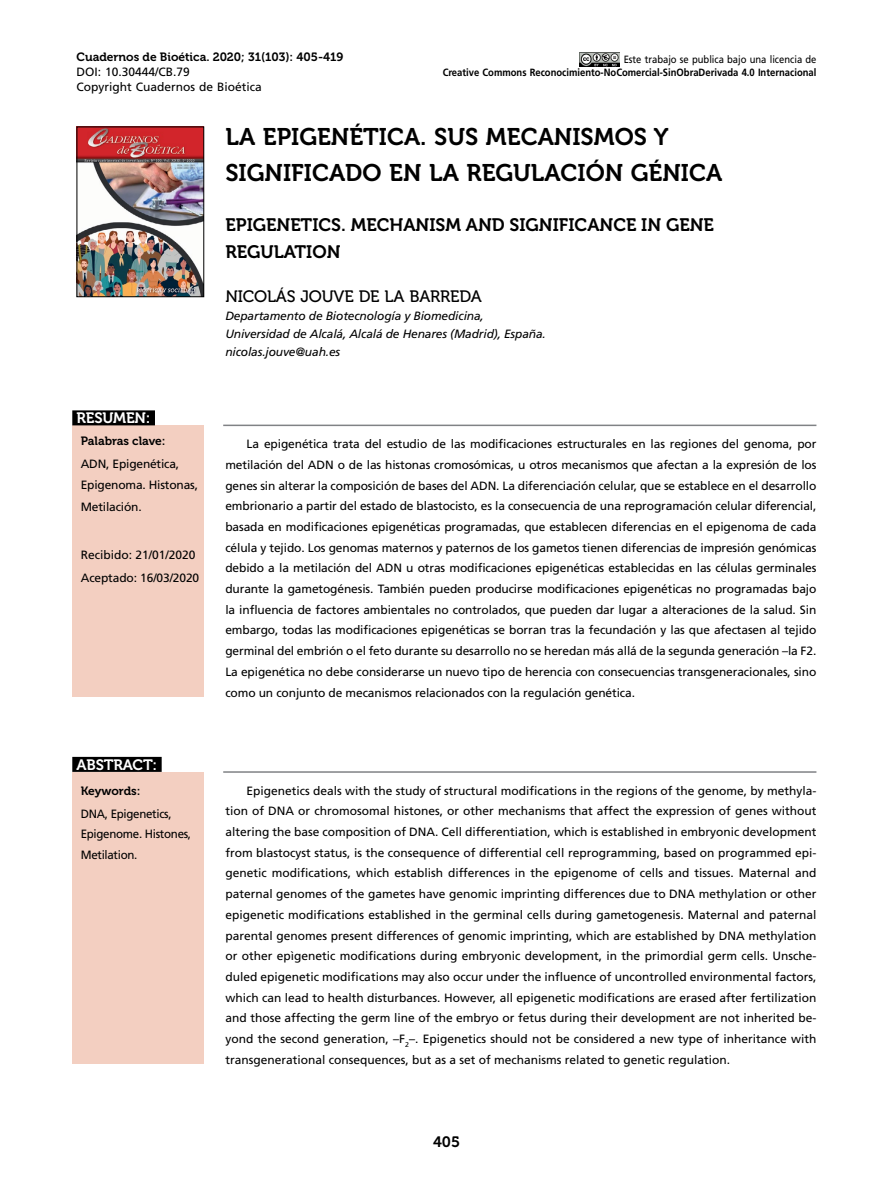
<style>
.page{position:relative;width:893px;height:1191px;background:#fff}
.page>*{position:absolute;margin:0;border:0;box-sizing:border-box;transform-origin:0 0}
.t1{font:24px/36px "Museo 700";color:#000}
.t2{font:18px/27px "Museo 700";color:#000}
.t3{font:16.5px "Museo 500";letter-spacing:-.01em;color:#000}
.t4{font:15px "Museo 700";letter-spacing:-.01em;color:#fff}
.t5{font:15px "Museo 700";color:#000}
.t6{font:12px/20.7px "Frutiger";letter-spacing:-.01em;color:#000}
.t7{font:italic 12px/18px "Frutiger";letter-spacing:-.01em;color:#000}
.t8{font:12px "Museo 700";color:#000}
.t9{font:12px/20.7px "Frutiger";letter-spacing:-.01em;color:#000;scale:.96 1}
.t10{font:700 10.5px "Frutiger";color:#000;scale:.9 1}
.t11{font:10.5px "Frutiger";color:#000;scale:.9 1}
</style>
<div class="page">
<div style="left:72px;top:425px;width:132px;height:271px;background:#f3cfc1"></div>
<div style="left:72px;top:410px;width:83px;height:15px;background:#000"></div>
<div style="left:72px;top:757px;width:90px;height:15px;background:#000"></div>
<img style="left:79px;top:128px;width:123px;height:167px">
<div style="left:77px;top:126px;width:127px;height:171px;border:1px solid #000"></div>
<img style="left:579px;top:52px;width:41px;height:15px">
<hr style="left:223px;top:424px;width:593px;height:2px;background:#808285">
<hr style="left:223px;top:771px;width:593px;height:1px;background:#808285">
<div style="left:72px;top:772px;width:132px;height:291px;background:#f3cfc1"></div>
<p class="t8" style="left:77px;top:50px;width:268px">Cuadernos de Bioética. 2020; 31(103): 405-419</p>
<p class="t6" style="left:77px;top:64px;width:187px;line-height:15px">DOI: 10.30444/CB.79<br>Copyright Cuadernos de Bioética</p>
<p class="t11" style="left:624px;top:54px;width:216px">Este trabajo se publica bajo una licencia de</p>
<p class="t10" style="left:443px;top:66px;width:417px">Creative Commons Reconocimiento-NoComercial-SinObraDerivada 4.0 Internacional</p>
<p class="t4" style="left:77px;top:409px;width:76px">RESUMEN:</p>
<p class="t8" style="left:81px;top:434px;width:86px">Palabras clave:</p>
<p class="t6" style="left:81px;top:454px;width:119px">ADN, Epigenética,<br>Epigenoma. Histonas,<br>Metilación.</p>
<p class="t6" style="left:81px;top:543px;width:120px;line-height:23.1px">Recibido: 21/01/2020<br>Aceptado: 16/03/2020</p>
<p class="t4" style="left:77px;top:756px;width:82px">ABSTRACT:</p>
<p class="t8" style="left:81px;top:784px;width:61px">Keywords:</p>
<p class="t9" style="left:81px;top:803px;width:116px">DNA, Epigenetics,<br>Epigenome. Histones,<br>Metilation.</p>
<h1 class="t1" style="left:225px;top:119px;width:498px">LA EPIGENÉTICA. SUS MECANISMOS Y<br>SIGNIFICADO EN LA REGULACIÓN GÉNICA</h1>
<h2 class="t2" style="left:225px;top:211px;width:490px">EPIGENETICS. MECHANISM AND SIGNIFICANCE IN GENE<br>REGULATION</h2>
<h3 class="t3" style="left:225px;top:287px;width:258px">NICOLÁS JOUVE DE LA BARREDA</h3>
<p class="t7" style="left:225px;top:307px;width:322px">Departamento de Biotecnología y Biomedicina,<br>Universidad de Alcalá, Alcalá de Henares (Madrid), España. nicolas.jouve@uah.es</p>
<p class="t6" style="left:225px;top:433px;width:593px;text-align:justify;text-indent:21px">La epigenética trata del estudio de las modificaciones estructurales en las regiones del genoma, por metilación del ADN o de las histonas cromosómicas, u otros mecanismos que afectan a la expresión de los genes sin alterar la composición de bases del ADN. La diferenciación celular, que se establece en el desarrollo embrionario a partir del estado de blastocisto, es la consecuencia de una reprogramación celular diferencial, basada en modificaciones epigenéticas programadas, que establecen diferencias en el epigenoma de cada célula y tejido. Los genomas maternos y paternos de los gametos tienen diferencias de impresión genómicas debido a la metilación del ADN u otras modificaciones epigenéticas establecidas en las células germinales durante la gametogénesis. También pueden producirse modificaciones epigenéticas no programadas bajo la influencia de factores ambientales no controlados, que pueden dar lugar a alteraciones de la salud. Sin embargo, todas las modificaciones epigenéticas se borran tras la fecundación y las que afectasen al tejido germinal del embrión o el feto durante su desarrollo no se heredan más allá de la segunda generación –la F2.<br>La epigenética no debe considerarse un nuevo tipo de herencia con consecuencias transgeneracionales, sino como un conjunto de mecanismos relacionados con la regulación genética.</p>
<p class="t6" style="left:225px;top:780px;width:593px;text-align:justify;text-indent:21px">Epigenetics deals with the study of structural modifications in the regions of the genome, by methyla&shy;tion of DNA or chromosomal histones, or other mechanisms that affect the expression of genes without altering the base composition of DNA. Cell differentiation, which is established in embryonic development from blastocyst status, is the consequence of differential cell reprogramming, based on programmed epi&shy;genetic modifications, which establish differences in the epigenome of cells and tissues. Maternal and paternal genomes of the gametes have genomic imprinting differences due to DNA methylation or other epigenetic modifications established in the germinal cells during gametogenesis. Maternal and paternal parental genomes present differences of genomic imprinting, which are established by DNA methylation or other epìgenetic modifications during embryonic development, in the primordial germ cells. Unsche&shy;duled epigenetic modifications may also occur under the influence of uncontrolled environmental factors, which can lead to health disturbances. However, all epigenetic modifications are erased after fertilization and those affecting the germ line of the embryo or fetus during their development are not inherited be&shy;yond the second generation, –F<sub>2</sub>–. Epigenetics should not be considered a new type of inheritance with transgenerational consequences, but as a set of mechanisms related to genetic regulation.</p>
<p class="t5" style="left:433px;top:1133px;width:28px">405</p>
</div>
